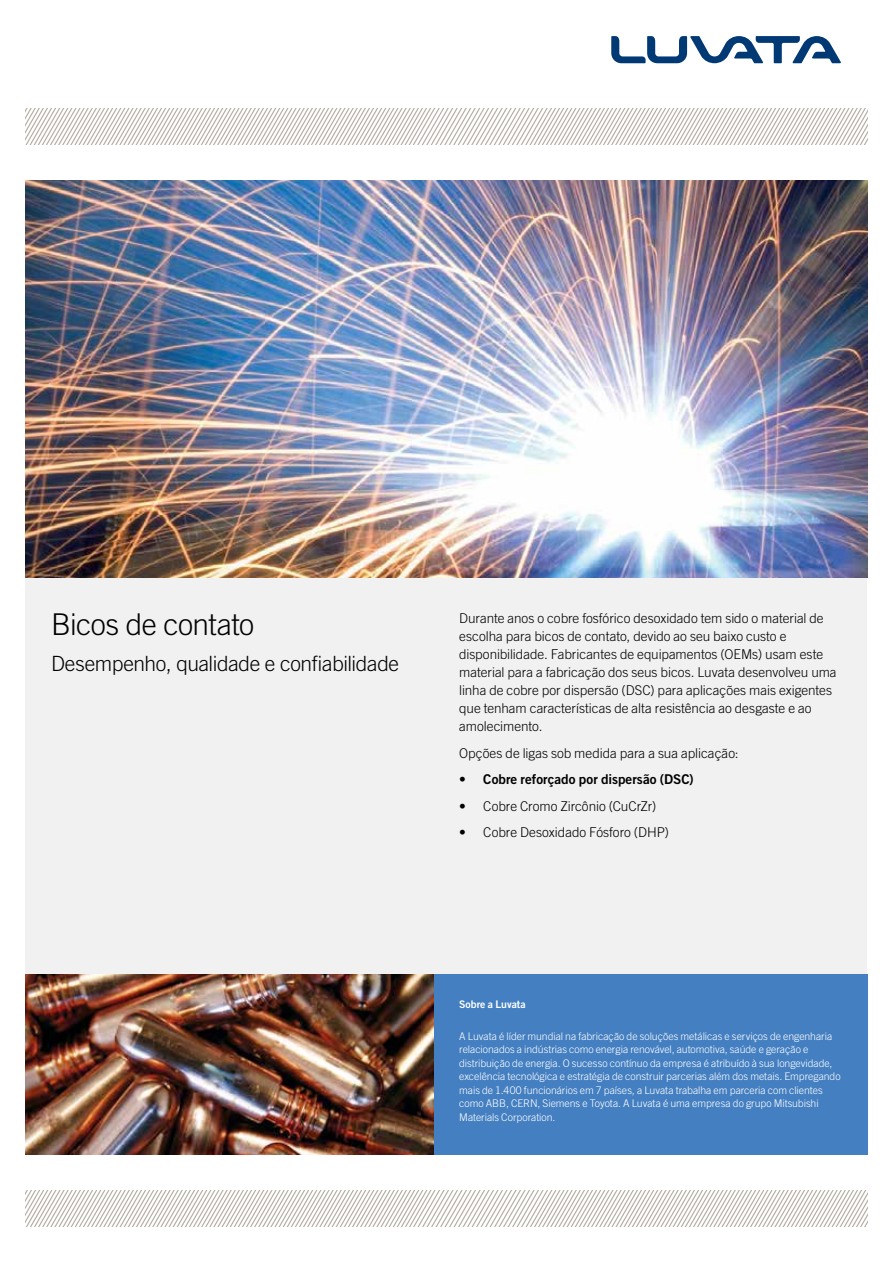
<style>
.page{position:relative;width:893px;height:1263px;background:#fff}
.page>*{position:absolute;margin:0;border:0;box-sizing:border-box;transform-origin:0 0}
.t1{font:300 30px "Trade Gothic LT Std";letter-spacing:-.015em;color:#000}
.t2{font:300 21px "Trade Gothic LT Std";letter-spacing:-.02em;color:#000}
.t3{font:300 13.5px/18px "Trade Gothic LT Std";letter-spacing:-.005em;color:#000}
.t4{font:13.5px "Trade Gothic LT Std Bd 2";color:#000}
.t5{font:300 10.5px/13.5px "Trade Gothic LT Std";color:#fff}
.t6{font:10.5px "Trade Gothic LT Std Bd 2";color:#fff}
</style>
<div class="page">
<svg style="left:611px;top:36px;width:230px;height:27px"></svg>
<svg style="left:26px;top:108px;width:841px;height:36px"></svg>
<svg style="left:26px;top:1191px;width:841px;height:36px"></svg>
<div style="left:26px;top:216px;width:841px;height:939px;background:#f1f1f2"></div>
<div style="left:434px;top:974px;width:433px;height:181px;background:#447fc1"></div>
<img style="left:26px;top:974px;width:407px;height:181px">
<img style="left:26px;top:180px;width:841px;height:397px">
<h1 class="t1" style="left:51px;top:607px;width:205px">Bicos de contato</h1>
<h2 class="t2" style="left:51px;top:651px;width:350px">Desempenho, qualidade e confiabilidade</h2>
<p class="t3" style="left:459px;top:609px;width:379px">Durante anos o cobre fosfórico desoxidado tem sido o material de escolha para bicos de contato, devido ao seu baixo custo e disponibilidade. Fabricantes de equipamentos (OEMs) usam este material para a fabricação dos seus bicos. Luvata desenvolveu uma linha de cobre por dispersão (DSC) para aplicações mais exigentes que tenham características de alta resistência ao desgaste e ao amolecimento.</p>
<p class="t3" style="left:459px;top:744px;width:281px">Opções de ligas sob medida para a sua aplicação:</p>
<p class="t4" style="left:459px;top:771px;width:236px">• Cobre reforçado por dispersão (DSC)</p>
<p class="t3" style="left:459px;top:797px;width:199px">• Cobre Cromo Zircônio (CuCrZr)</p>
<p class="t3" style="left:459px;top:823px;width:211px">• Cobre Desoxidado Fósforo (DHP)</p>
<p class="t6" style="left:459px;top:998px;width:68px">Sobre a Luvata</p>
<p class="t5" style="left:459px;top:1029px;width:383px">A Luvata é líder mundial na fabricação de soluções metálicas e serviços de engenharia relacionados a indústrias como energia renovável, automotiva, saúde e geração e distribuição de energia. O sucesso contínuo da empresa é atribuído à sua longevidade, excelência tecnológica e estratégia de construir parcerias além dos metais. Empregando mais de 1.400 funcionários em 7 países, a Luvata trabalha em parceria com clientes como ABB, CERN, Siemens e Toyota. A Luvata é uma empresa do grupo Mitsubishi Materials Corporation.</p>
</div>
